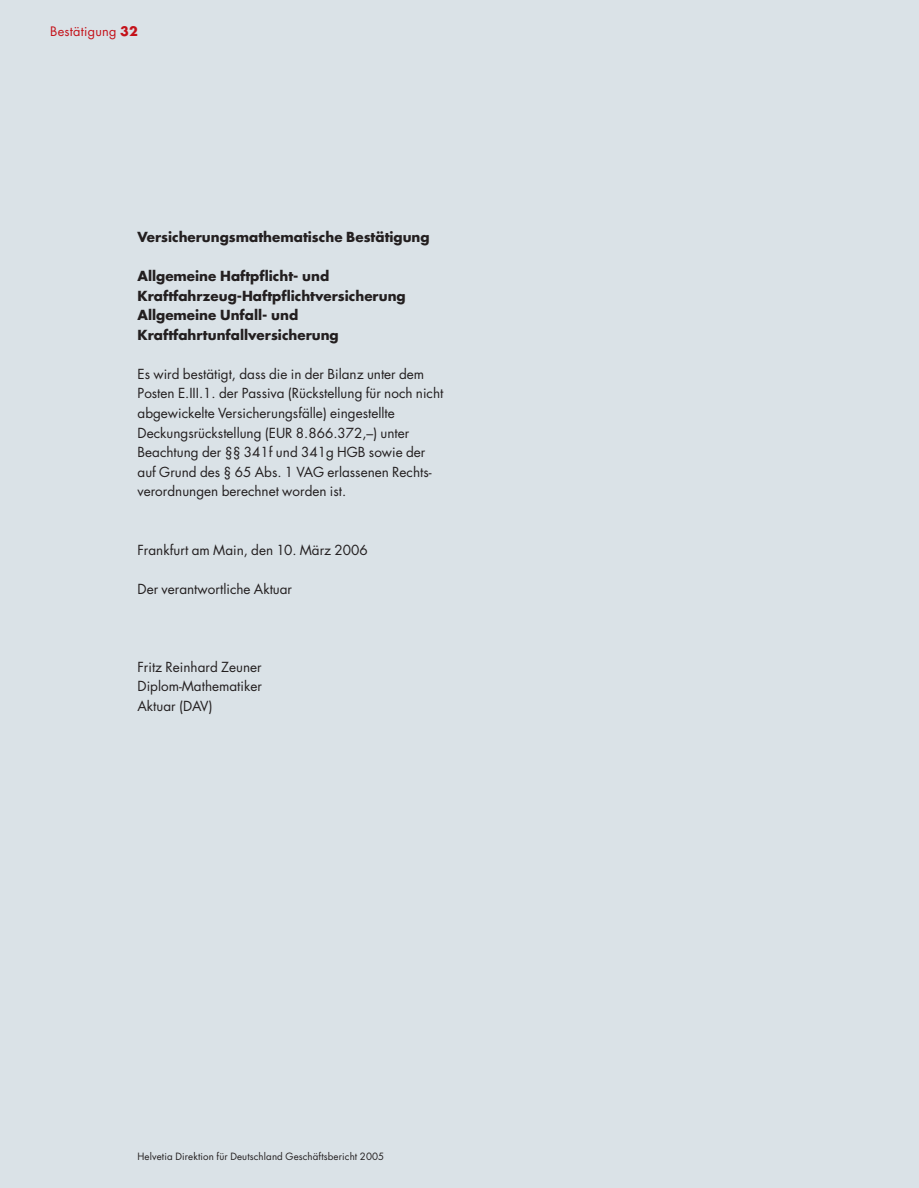
<style>
.page{position:relative;width:919px;height:1188px;background:#fff}
.page>*{position:absolute;margin:0;border:0;box-sizing:border-box;transform-origin:0 0}
.t1{font:13.5px/19.5px "Futura";color:#231f20}
.t2{font:700 13.5px/19.5px "Futura";color:#231f20}
.t3{font:12.75px "Futura";letter-spacing:.02em;color:#c4121a}
.t4{font:9.75px "Futura";letter-spacing:.01em;color:#231f20}
.s1{font-weight:700}
</style>
<div class="page">
<hr style="left:918px;top:0;width:1px;height:1188px;background:#dae2e7">
<div style="left:0;top:0;width:918px;height:1188px;background:#dae2e7"></div>
<p class="t3" style="left:50px;top:25px;width:89px">Bestätigung <span class="s1">32</span></p>
<p class="t2" style="left:137px;top:229px;width:293px">Versicherungsmathematische Bestätigung</p>
<p class="t2" style="left:137px;top:268px;width:270px">Allgemeine Haftpflicht- und<br>Kraftfahrzeug-Haftpflichtversicherung<br>Allgemeine Unfall- und<br>Kraftfahrtunfallversicherung</p>
<p class="t1" style="left:137px;top:365px;width:307px">Es wird bestätigt, dass die in der Bilanz unter dem Posten E.III.1. der Passiva (Rückstellung für noch nicht abgewickelte Versicherungsfälle) eingestellte Deckungsrückstellung (EUR 8.866.372,–) unter Beachtung der §§ 341f und 341g HGB sowie der auf Grund des § 65 Abs. 1 VAG erlassenen Rechts&shy;verordnungen berechnet worden ist.</p>
<p class="t1" style="left:137px;top:541px;width:232px">Frankfurt am Main, den 10. März 2006</p>
<p class="t1" style="left:137px;top:580px;width:156px">Der verantwortliche Aktuar</p>
<p class="t1" style="left:137px;top:658px;width:126px;text-align:justify">Fritz Reinhard Zeuner Diplom-Mathematiker Aktuar (DAV)</p>
<p class="t4" style="left:137px;top:1152px;width:248px">Helvetia Direktion für Deutschland Geschäftsbericht 2005</p>
</div>
